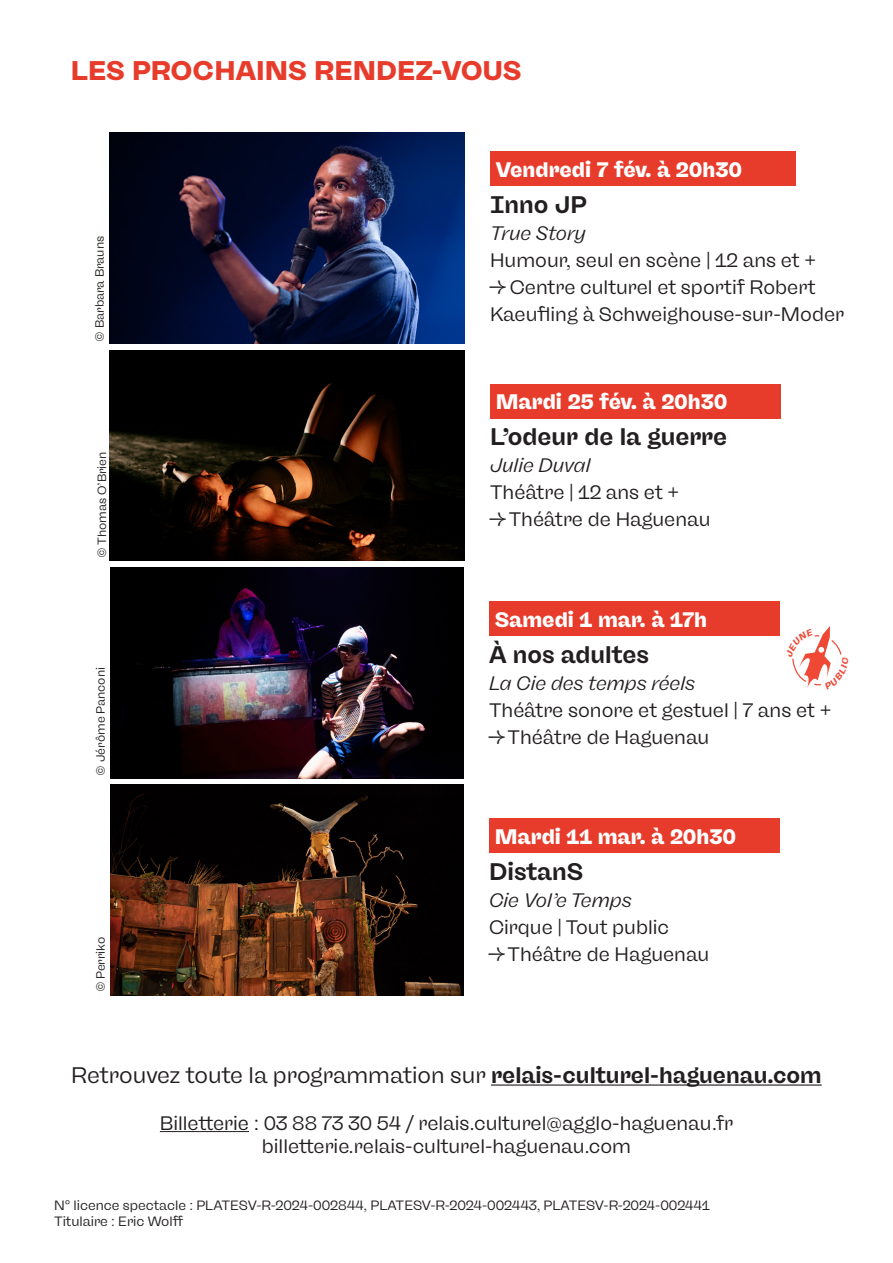
<style>
.page{position:relative;width:893px;height:1263px;background:#fff}
.page>*{position:absolute;margin:0;border:0;box-sizing:border-box;transform-origin:0 0}
.t1{font:900 27px "Freigeist";color:#e73b2b}
.t2{font:700 24px "Freigeist";color:#231f20}
.t3{font:22.5px "Freigeist";color:#231f20}
.t4{font:900 21px "Freigeist";color:#fff}
.t5{font:19.5px/27px "Freigeist";color:#231f20}
.t6{font:italic 19.5px "Freigeist";color:#231f20}
.t7{font:13.5px "Freigeist";color:#231f20}
.t8{font:12px "Freigeist";color:#231f20}
.s1{font-weight:700}
</style>
<div class="page">
<div style="left:489px;top:818px;width:291px;height:34px;background:#e73b2b"></div>
<img style="left:111px;top:784px;width:352px;height:211px">
<div style="left:489px;top:602px;width:291px;height:34px;background:#e73b2b"></div>
<img style="left:111px;top:568px;width:352px;height:210px">
<img style="left:109px;top:350px;width:356px;height:211px">
<div style="left:490px;top:152px;width:305px;height:34px;background:#e73b2b"></div>
<img style="left:109px;top:133px;width:356px;height:210px">
<div style="left:490px;top:384px;width:291px;height:34px;background:#e73b2b"></div>
<hr style="left:491px;top:1084px;width:331px;height:1px;background:#231f20">
<hr style="left:160px;top:1131px;width:89px;height:1px;background:#231f20">
<svg style="left:792px;top:626px;width:50px;height:62px"></svg>
<p class="t1" style="left:71px;top:53px;width:452px">LES PROCHAINS RENDEZ-VOUS</p>
<p class="t8" style="left:93px;top:342px;width:107px;rotate:-90deg">© Barbara Brauns</p>
<p class="t8" style="left:95px;top:558px;width:108px;rotate:-90deg">© Thomas O’Brien</p>
<p class="t8" style="left:94px;top:776px;width:110px;rotate:-90deg">© Jérôme Panconi</p>
<p class="t8" style="left:94px;top:992px;width:57px;rotate:-90deg">© Perriko</p>
<p class="t4" style="left:496px;top:156px;width:248px">Vendredi 7 fév. à 20h30</p>
<p class="t2" style="left:490px;top:190px;width:98px">Inno JP</p>
<p class="t6" style="left:490px;top:222px;width:97px">True Story</p>
<p class="t5" style="left:490px;top:247px;width:328px">Humour, seul en scène | 12 ans et +</p>
<p class="t5" style="left:490px;top:274px;width:355px">→ Centre culturel et sportif Robert<br>Kaeufling à Schweighouse-sur-Moder</p>
<p class="t4" style="left:496px;top:388px;width:233px">Mardi 25 fév. à 20h30</p>
<p class="t2" style="left:490px;top:422px;width:239px">L’odeur de la guerre</p>
<p class="t6" style="left:490px;top:454px;width:102px">Julie Duval</p>
<p class="t5" style="left:490px;top:479px;width:191px">Théâtre | 12 ans et +</p>
<p class="t5" style="left:490px;top:506px;width:222px">→ Théâtre de Haguenau</p>
<p class="t4" style="left:495px;top:606px;width:214px">Samedi 1 mar. à 17h</p>
<p class="t2" style="left:489px;top:639px;width:161px">À nos adultes</p>
<p class="t6" style="left:489px;top:671px;width:208px">La Cie des temps réels</p>
<p class="t5" style="left:489px;top:697px;width:344px">Théâtre sonore et gestuel | 7 ans et +</p>
<p class="t5" style="left:489px;top:724px;width:222px">→ Théâtre de Haguenau</p>
<p class="t4" style="left:495px;top:823px;width:243px">Mardi 11 mar. à 20h30</p>
<p class="t2" style="left:489px;top:856px;width:96px">DistanS</p>
<p class="t6" style="left:489px;top:888px;width:144px">Cie Vol’e Temps</p>
<p class="t5" style="left:489px;top:914px;width:182px">Cirque | Tout public</p>
<p class="t5" style="left:489px;top:941px;width:222px">→ Théâtre de Haguenau</p>
<p class="t3" style="left:71px;top:1061px;width:752px">Retrouvez toute la programmation sur <span class="s1">relais-culturel-haguenau.com</span></p>
<p class="t5" style="left:160px;top:1109px;width:575px">Billetterie : 03 88 73 30 54 / relais.culturel@agglo-haguenau.fr</p>
<p class="t5" style="left:262px;top:1133px;width:371px">billetterie.relais-culturel-haguenau.com</p>
<p class="t7" style="left:54px;top:1197px;width:657px">N° licence spectacle : PLATESV-R-2024-002844, PLATESV-R-2024-002443, PLATESV-R-2024-002441</p>
<p class="t7" style="left:54px;top:1213px;width:131px">Titulaire : Eric Wolff</p>
</div>
